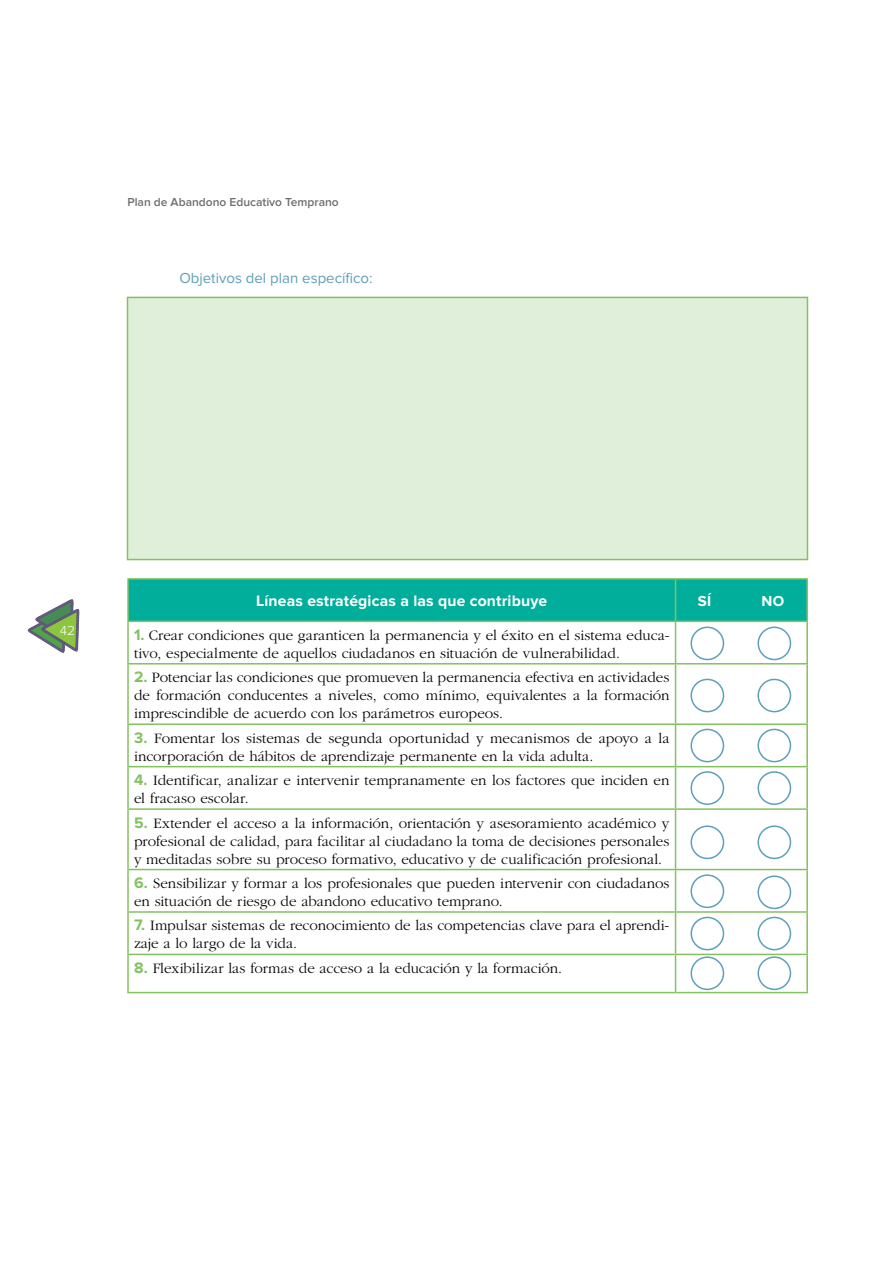
<style>
.page{position:relative;width:893px;height:1263px;background:#fff}
.page>*{position:absolute;margin:0;border:0;box-sizing:border-box;transform-origin:0 0}
.t1{font:700 15.75px "Proxima Nova";letter-spacing:.01em;color:#fff}
.t2{font:300 15px/18px "ITC Garamond Std";color:#010202}
.t3{font:15px "Proxima Nova";color:#5e9fba}
.t4{font:700 15px "Proxima Nova";color:#fff}
.t5{font:300 13.5px "Proxima Nova";color:#fff}
.t6{font:600 12px "Proxima Nova";color:#6d6e70}
.s1{font-family:"Proxima Nova";font-weight:700;font-size:15.75px;color:#83c261}
</style>
<div class="page">
<svg style="left:28px;top:599px;width:51px;height:54px"></svg>
<div style="left:127px;top:297px;width:680px;height:263px;background:#dfefd9"></div>
<div style="left:127px;top:297px;width:681px;height:263px;border:2px solid #83c261"></div>
<div style="left:129px;top:580px;width:677px;height:41px;background:#00ae9b"></div>
<hr style="left:127px;top:663px;width:681px;height:2px;background:#83c261">
<hr style="left:127px;top:723px;width:681px;height:2px;background:#83c261">
<hr style="left:127px;top:766px;width:681px;height:1px;background:#83c261">
<hr style="left:127px;top:808px;width:681px;height:2px;background:#83c261">
<hr style="left:127px;top:869px;width:681px;height:1px;background:#83c261">
<hr style="left:127px;top:911px;width:681px;height:2px;background:#83c261">
<hr style="left:806px;top:580px;width:2px;height:41px;background:#83c261">
<hr style="left:675px;top:578px;width:133px;height:2px;background:#83c261">
<hr style="left:127px;top:621px;width:681px;height:1px;background:#83c261">
<hr style="left:806px;top:622px;width:2px;height:41px;background:#83c261">
<hr style="left:806px;top:665px;width:2px;height:58px;background:#83c261">
<hr style="left:806px;top:725px;width:2px;height:41px;background:#83c261">
<hr style="left:806px;top:767px;width:2px;height:41px;background:#83c261">
<hr style="left:806px;top:810px;width:2px;height:59px;background:#83c261">
<hr style="left:806px;top:870px;width:2px;height:41px;background:#83c261">
<hr style="left:806px;top:913px;width:2px;height:41px;background:#83c261">
<hr style="left:675px;top:954px;width:133px;height:1px;background:#83c261">
<hr style="left:806px;top:955px;width:2px;height:37px;background:#83c261">
<hr style="left:675px;top:992px;width:133px;height:1px;background:#83c261">
<hr style="left:127px;top:578px;width:548px;height:2px;background:#83c261">
<hr style="left:127px;top:580px;width:2px;height:41px;background:#83c261">
<hr style="left:675px;top:580px;width:1px;height:41px;background:#83c261">
<hr style="left:127px;top:622px;width:2px;height:41px;background:#83c261">
<hr style="left:675px;top:622px;width:1px;height:41px;background:#83c261">
<hr style="left:127px;top:665px;width:2px;height:58px;background:#83c261">
<hr style="left:675px;top:665px;width:1px;height:58px;background:#83c261">
<hr style="left:127px;top:725px;width:2px;height:41px;background:#83c261">
<hr style="left:675px;top:725px;width:1px;height:41px;background:#83c261">
<hr style="left:127px;top:767px;width:2px;height:41px;background:#83c261">
<hr style="left:675px;top:767px;width:1px;height:41px;background:#83c261">
<hr style="left:127px;top:810px;width:2px;height:59px;background:#83c261">
<hr style="left:675px;top:810px;width:1px;height:59px;background:#83c261">
<hr style="left:127px;top:870px;width:2px;height:41px;background:#83c261">
<hr style="left:675px;top:870px;width:1px;height:41px;background:#83c261">
<hr style="left:127px;top:913px;width:2px;height:41px;background:#83c261">
<hr style="left:675px;top:913px;width:1px;height:41px;background:#83c261">
<hr style="left:127px;top:954px;width:548px;height:1px;background:#83c261">
<hr style="left:127px;top:955px;width:2px;height:37px;background:#83c261">
<hr style="left:675px;top:955px;width:1px;height:37px;background:#83c261">
<hr style="left:127px;top:992px;width:548px;height:1px;background:#83c261">
<div style="left:690px;top:917px;width:34px;height:33px;border:2px solid #5e9fba;border-radius:50%"></div>
<div style="left:690px;top:627px;width:34px;height:33px;border:2px solid #5e9fba;border-radius:50%"></div>
<div style="left:690px;top:679px;width:34px;height:33px;border:2px solid #5e9fba;border-radius:50%"></div>
<div style="left:690px;top:729px;width:34px;height:33px;border:2px solid #5e9fba;border-radius:50%"></div>
<div style="left:690px;top:825px;width:34px;height:34px;border:2px solid #5e9fba;border-radius:50%"></div>
<div style="left:690px;top:771px;width:34px;height:34px;border:2px solid #5e9fba;border-radius:50%"></div>
<div style="left:690px;top:874px;width:34px;height:34px;border:2px solid #5e9fba;border-radius:50%"></div>
<div style="left:757px;top:917px;width:34px;height:33px;border:2px solid #5e9fba;border-radius:50%"></div>
<div style="left:757px;top:627px;width:34px;height:33px;border:2px solid #5e9fba;border-radius:50%"></div>
<div style="left:757px;top:679px;width:34px;height:33px;border:2px solid #5e9fba;border-radius:50%"></div>
<div style="left:757px;top:729px;width:34px;height:33px;border:2px solid #5e9fba;border-radius:50%"></div>
<div style="left:757px;top:825px;width:34px;height:34px;border:2px solid #5e9fba;border-radius:50%"></div>
<div style="left:757px;top:771px;width:34px;height:34px;border:2px solid #5e9fba;border-radius:50%"></div>
<div style="left:757px;top:875px;width:34px;height:34px;border:2px solid #5e9fba;border-radius:50%"></div>
<div style="left:690px;top:956px;width:34px;height:34px;border:2px solid #5e9fba;border-radius:50%"></div>
<div style="left:757px;top:956px;width:34px;height:34px;border:2px solid #5e9fba;border-radius:50%"></div>
<p class="t6" style="left:127px;top:195px;width:213px">Plan de Abandono Educativo Temprano</p>
<p class="t3" style="left:179px;top:273px;width:195px">Objetivos del plan específico:</p>
<p class="t5" style="left:60px;top:625px;width:17px">42</p>
<p class="t1" style="left:256px;top:596px;width:293px">Líneas estratégicas a las que contribuye</p>
<p class="t4" style="left:698px;top:596px;width:15px">SÍ</p>
<p class="t4" style="left:761px;top:596px;width:24px">NO</p>
<p class="t2" style="left:134px;top:627px;width:537px"><span class="s1">1.</span> Crear condiciones que garanticen la permanencia y el éxito en el sistema educa&shy;tivo, especialmente de aquellos ciudadanos en situación de vulnerabilidad.</p>
<p class="t2" style="left:134px;top:669px;width:537px;text-align:justify"><span class="s1">2.</span> Potenciar las condiciones que promueven la permanencia efectiva en actividades de formación conducentes a niveles, como mínimo, equivalentes a la formación imprescindible de acuerdo con los parámetros europeos.</p>
<p class="t2" style="left:134px;top:730px;width:537px"><span class="s1">3.</span> Fomentar los sistemas de segunda oportunidad y mecanismos de apoyo a la incorporación de hábitos de aprendizaje permanente en la vida adulta.</p>
<p class="t2" style="left:134px;top:772px;width:537px"><span class="s1">4.</span> Identificar, analizar e intervenir tempranamente en los factores que inciden en el fracaso escolar.</p>
<p class="t2" style="left:134px;top:815px;width:537px;text-align:justify"><span class="s1">5.</span> Extender el acceso a la información, orientación y asesoramiento académico y profesional de calidad, para facilitar al ciudadano la toma de decisiones personales y meditadas sobre su proceso formativo, educativo y de cualificación profesional.</p>
<p class="t2" style="left:134px;top:875px;width:537px"><span class="s1">6.</span> Sensibilizar y formar a los profesionales que pueden intervenir con ciudadanos en situación de riesgo de abandono educativo temprano.</p>
<p class="t2" style="left:134px;top:917px;width:537px"><span class="s1">7.</span> Impulsar sistemas de reconocimiento de las competencias clave para el aprendi&shy;zaje a lo largo de la vida.</p>
<p class="t2" style="left:134px;top:960px;width:430px"><span class="s1">8.</span> Flexibilizar las formas de acceso a la educación y la formación.</p>
</div>
